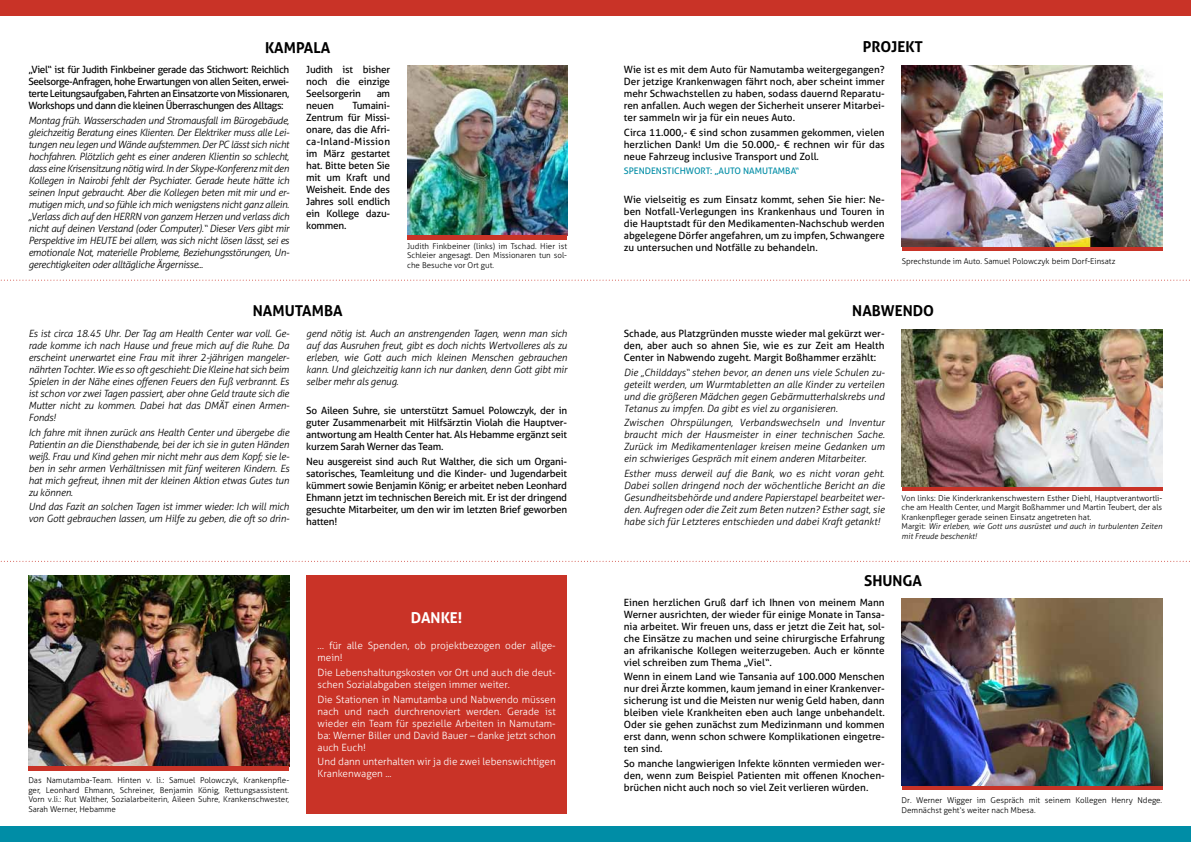
<style>
.page{position:relative;width:1191px;height:842px;background:#fff}
.page>*{position:absolute;margin:0;border:0;box-sizing:border-box;transform-origin:0 0}
.t1{font:700 15px "Aller";color:#000}
.t2{font:700 15px "Aller";color:#fff}
.t3{font:italic 300 10px/12px "Aller";letter-spacing:-.02em;color:#000;text-align:justify}
.t4{font:10px/12px "Aller";color:#000;text-align:justify}
.t5{font:300 10px/12px "Aller";color:#fff}
.t6{font:9px "Aller";color:#008da6}
.t7{font:300 8px/9.6px "Aller";color:#000}
.s1{font-style:italic}
</style>
<div class="page">
<img style="left:407px;top:66px;width:160px;height:169px">
<div style="left:407px;top:235px;width:160px;height:5px;background:#c93327"></div>
<div style="left:0;top:826px;width:1191px;height:16px;background:#008da6"></div>
<div style="left:0;top:0;width:1191px;height:16px;background:#c93327"></div>
<svg style="left:0;top:280px;width:1190px;height:1px"></svg>
<svg style="left:0;top:561px;width:1190px;height:1px"></svg>
<hr style="left:901px;top:247px;width:261px;height:4px;background:#c93327">
<img style="left:901px;top:66px;width:261px;height:181px">
<hr style="left:901px;top:786px;width:261px;height:4px;background:#c93327">
<img style="left:901px;top:598px;width:261px;height:188px">
<svg style="left:902px;top:486px;width:260px;height:4px"></svg>
<img style="left:902px;top:329px;width:260px;height:157px">
<div style="left:306px;top:575px;width:261px;height:239px;background:#c93327"></div>
<img style="left:28px;top:575px;width:261px;height:192px">
<hr style="left:28px;top:767px;width:261px;height:4px;background:#c93327">
<h1 class="t1" style="left:265px;top:38px;width:67px">KAMPALA</h1>
<p class="t4" style="left:28px;top:64px;width:262px">„Viel“ ist für Judith Finkbeiner gerade das Stichwort: Reichlich Seelsorge-Anfragen, hohe Erwartungen von allen Seiten, erwei&shy;terte Leitungsaufgaben, Fahrten an Einsatzorte von Missionaren, Workshops und dann die kleinen Überraschungen des Alltags:</p>
<p class="t3" style="left:28px;top:115px;width:263px">Montag früh. Wasserschaden und Stromausfall im Bürogebäude, gleichzeitig Beratung eines Klienten. Der Elektriker muss alle Lei&shy;tungen neu legen und Wände aufstemmen. Der PC lässt sich nicht hochfahren. Plötzlich geht es einer anderen Klientin so schlecht, dass eine Krisensitzung nötig wird. In der Skype-Konferenz mit den Kollegen in Nairobi fehlt der Psychiater. Gerade heute hätte ich seinen Input gebraucht. Aber die Kollegen beten mit mir und er&shy;mutigen mich, und so fühle ich mich wenigstens nicht ganz allein. „Verlass dich auf den HERRN von ganzem Herzen und verlass dich nicht auf deinen Verstand (oder Computer).“ Dieser Vers gibt mir Perspektive im HEUTE bei allem, was sich nicht lösen lässt, sei es emotionale Not, materielle Probleme, Beziehungsstörungen, Un&shy;gerechtigkeiten oder alltägliche Ärgernisse...</p>
<p class="t4" style="left:306px;top:64px;width:85px">Judith ist bisher noch die einzige Seelsorgerin</p>
<p class="t4" style="left:377px;top:88px;width:15px">am</p>
<p class="t4" style="left:306px;top:100px;width:85px;text-indent:46px">Tumaini-Zentrum für Missi&shy;onare, das die Afri&shy;ca-Inland-Mission im März gestartet hat. Bitte beten Sie mit um Kraft und Weisheit. Ende des Jahres soll endlich ein Kollege dazu&shy;kommen.</p>
<p class="t4" style="left:306px;top:100px;width:29px">neuen</p>
<h1 class="t1" style="left:253px;top:301px;width:91px">NAMUTAMBA</h1>
<p class="t7" style="left:407px;top:241px;width:161px;text-align:justify">Judith Finkbeiner (links) im Tschad. Hier ist Schleier angesagt. Den Missionaren tun sol&shy;che Besuche vor Ort gut.</p>
<p class="t3" style="left:28px;top:327px;width:263px">Es ist circa 18.45 Uhr. Der Tag am Health Center war voll. Ge&shy;rade komme ich nach Hause und freue mich auf die Ruhe. Da erscheint unerwartet eine Frau mit ihrer 2-jährigen mangeler&shy;nährten Tochter. Wie es so oft geschieht: Die Kleine hat sich beim Spielen in der Nähe eines offenen Feuers den Fuß verbrannt. Es ist schon vor zwei Tagen passiert, aber ohne Geld traute sich die Mutter nicht zu kommen. Dabei hat das DMÄT einen Armen-Fonds!</p>
<p class="t3" style="left:28px;top:426px;width:262px">Ich fahre mit ihnen zurück ans Health Center und übergebe die Patientin an die Diensthabende, bei der ich sie in guten Händen weiß. Frau und Kind gehen mir nicht mehr aus dem Kopf; sie le&shy;ben in sehr armen Verhältnissen mit fünf weiteren Kindern. Es hat mich gefreut, ihnen mit der kleinen Aktion etwas Gutes tun zu können.</p>
<p class="t3" style="left:28px;top:501px;width:263px">Und das Fazit an solchen Tagen ist immer wieder: Ich will mich von Gott gebrauchen lassen, um Hilfe zu geben, die oft so drin-</p>
<p class="t3" style="left:306px;top:327px;width:262px">gend nötig ist. Auch an anstrengenden Tagen, wenn man sich auf das Ausruhen freut, gibt es doch nichts Wertvolleres als zu erleben, wie Gott auch mich kleinen Menschen gebrauchen kann. Und gleichzeitig kann ich nur danken, denn Gott gibt mir selber mehr als genug.</p>
<p class="t4" style="left:306px;top:405px;width:262px">So Aileen Suhre, sie unterstützt Samuel Polowczyk, der in guter Zusammenarbeit mit Hilfsärztin Violah die Hauptver&shy;antwortung am Health Center hat. Als Hebamme ergänzt seit kurzem Sarah Werner das Team.</p>
<p class="t4" style="left:306px;top:456px;width:262px">Neu ausgereist sind auch Rut Walther, die sich um Organi&shy;satorisches, Teamleitung und die Kinder- und Jugendarbeit kümmert sowie Benjamin König; er arbeitet neben Leonhard Ehmann jetzt im technischen Bereich mit. Er ist der dringend gesuchte Mitarbeiter, um den wir im letzten Brief geworben hatten!</p>
<p class="t7" style="left:28px;top:775px;width:262px;text-align:justify">Das N amutamba-Team. H inten v. li.: Samuel Polowczyk, Krankenpfle&shy;ger, Leonhard Ehmann, Schreiner, Benjamin König, Rettungsassistent.<br>Vorn v.li.: Rut Walther, Sozialarbeiterin, Aileen Suhre, Krankenschwester, Sarah Werner, Hebamme</p>
<h1 class="t2" style="left:411px;top:608px;width:53px">DANKE!</h1>
<p class="t5" style="left:317px;top:639px;width:240px">… für alle Spenden, ob projektbezogen oder allge&shy;mein!</p>
<p class="t5" style="left:317px;top:666px;width:240px">Die Lebenshaltungskosten vor Ort und auch die deut&shy;schen Sozialabgaben steigen immer weiter.</p>
<p class="t5" style="left:317px;top:693px;width:240px;text-align:justify">Die Stationen in Namutamba und Nabwendo müssen nach und nach durchrenoviert werden. Gerade ist wieder ein Team für spezielle Arbeiten in N amutam&shy;ba: Werner Biller und David Bauer – danke jetzt schon auch Euch!</p>
<p class="t5" style="left:317px;top:756px;width:240px">U nd dann unterhalten wir ja die zwei lebenswichtigen<br>Krankenwagen ...</p>
<h1 class="t1" style="left:863px;top:38px;width:61px">PROJEKT</h1>
<p class="t4" style="left:624px;top:64px;width:262px">Wie ist es mit dem Auto für Namutamba weitergegangen?<br>Der jetzige Krankenwagen fährt noch, aber scheint immer mehr Schwachstellen zu haben, sodass dauernd Reparatu&shy;ren anfallen. Auch wegen der Sicherheit unserer Mitarbei&shy;ter sammeln wir ja für ein neues Auto.</p>
<p class="t4" style="left:624px;top:126px;width:262px">Circa 11.000,- € sind schon zusammen gekommen, vielen herzlichen Dank! U m die 50.000,- € rechnen wir für das neue Fahrzeug inclusive Transport und Zoll.</p>
<p class="t6" style="left:624px;top:165px;width:50px">SPENDENStichwort</p>
<p class="t6" style="left:710px;top:165px;width:21px">: „Auto</p>
<p class="t6" style="left:743px;top:165px;width:13px">Namutamba</p>
<p class="t6" style="left:795px;top:165px;width:6px">“</p>
<p class="t4" style="left:624px;top:194px;width:262px">Wie vielseitig es zum Einsatz kommt, sehen Sie hier: Ne&shy;ben Notfall-Verlegungen ins Krankenhaus und Touren in die Hauptstadt für den Medikamenten-Nachschub werden abgelegene Dörfer angefahren, um zu impfen, Schwangere zu untersuchen und Notfälle zu behandeln.</p>
<p class="t7" style="left:901px;top:257px;width:215px">Sprechstunde im Auto. Samuel Polowczyk beim Dorf-Einsatz</p>
<h1 class="t1" style="left:852px;top:302px;width:31px">NABWE</h1>
<h1 class="t1" style="left:902px;top:302px;width:33px">NDO</h1>
<p class="t4" style="left:624px;top:327px;width:262px">Schade, aus Platzgründen musste wieder mal gekürzt wer&shy;den, aber auch so ahnen Sie, wie es zur Zeit am Health Center in Nabwendo zugeht. Margit Boßhammer erzählt:</p>
<p class="t3" style="left:624px;top:366px;width:263px">Die „Childdays“ stehen bevor, an denen uns viele Schulen zu&shy;geteilt werden, um Wurmtabletten an alle Kinder zu verteilen und die größeren Mädchen gegen Gebärmutterhalskrebs und Tetanus zu impfen. Da gibt es viel zu organisieren.</p>
<p class="t3" style="left:624px;top:417px;width:262px">Zwischen Ohrspülungen, Verbandswechseln und Inventur braucht mich der Hausmeister in einer technischen Sache.<br>Zurück im Medikamentenlager kreisen meine Gedanken um ein schwieriges Gespräch mit einem anderen Mitarbeiter.</p>
<p class="t3" style="left:624px;top:468px;width:263px">Esther muss derweil auf die Bank, wo es nicht voran geht.<br>Dabei sollen dringend noch der wöchentliche Bericht an die Gesundheitsbehörde und andere Papierstapel bearbeitet wer&shy;den. Aufregen oder die Zeit zum Beten nutzen? Esther sagt, sie habe sich für Letzteres entschieden und dabei Kraft getankt!</p>
<p class="t7" style="left:901px;top:493px;width:262px">Von links: Die Kinderkrankenschwestern Esther Diehl, H auptverantwortli&shy;che am Health Center, und Margit Boßhammer und Martin Teubert, der als Krankenpfleger gerade seinen Einsatz angetreten hat.<br>M argit: <span class="s1">Wir erleben, wie Gott uns ausrüstet und auch in turbulenten Zeiten mit Freude beschenkt!</span></p>
<h1 class="t1" style="left:864px;top:571px;width:60px">SHUNGA</h1>
<p class="t4" style="left:624px;top:596px;width:262px">Einen herzlichen Gruß darf ich Ihnen von meinem Mann Werner ausrichten, der wieder für einige Monate in Tansa&shy;nia arbeitet. Wir freuen uns, dass er jetzt die Zeit hat, sol&shy;che Einsätze zu machen und seine chirurgische Erfahrung an afrikanische Kollegen weiterzugeben. Auch er könnte viel schreiben zum Thema „Viel“.</p>
<p class="t4" style="left:624px;top:671px;width:262px">Wenn in einem Land wie Tansania auf 100.000 Menschen nur drei Ärzte kommen, kaum jemand in einer Krankenver&shy;sicherung ist und die Meisten nur wenig Geld haben, dann bleiben viele Krankheiten eben auch lange unbehandelt.<br>Oder sie gehen zunächst zum Medizinmann und kommen erst dann, wenn schon schwere Komplikationen eingetre&shy;ten sind.</p>
<p class="t4" style="left:624px;top:758px;width:262px">So manche langwierigen Infekte könnten vermieden wer&shy;den, wenn zum Beispiel Patienten mit offenen Knochen&shy;brüchen nicht auch noch so viel Zeit verlieren würden.</p>
<p class="t7" style="left:901px;top:795px;width:262px">Dr. Werner Wigger im Gespräch mit seinem Kollegen Henry Ndege.<br>Demnächst geht‘s weiter nach M besa.</p>
</div>
